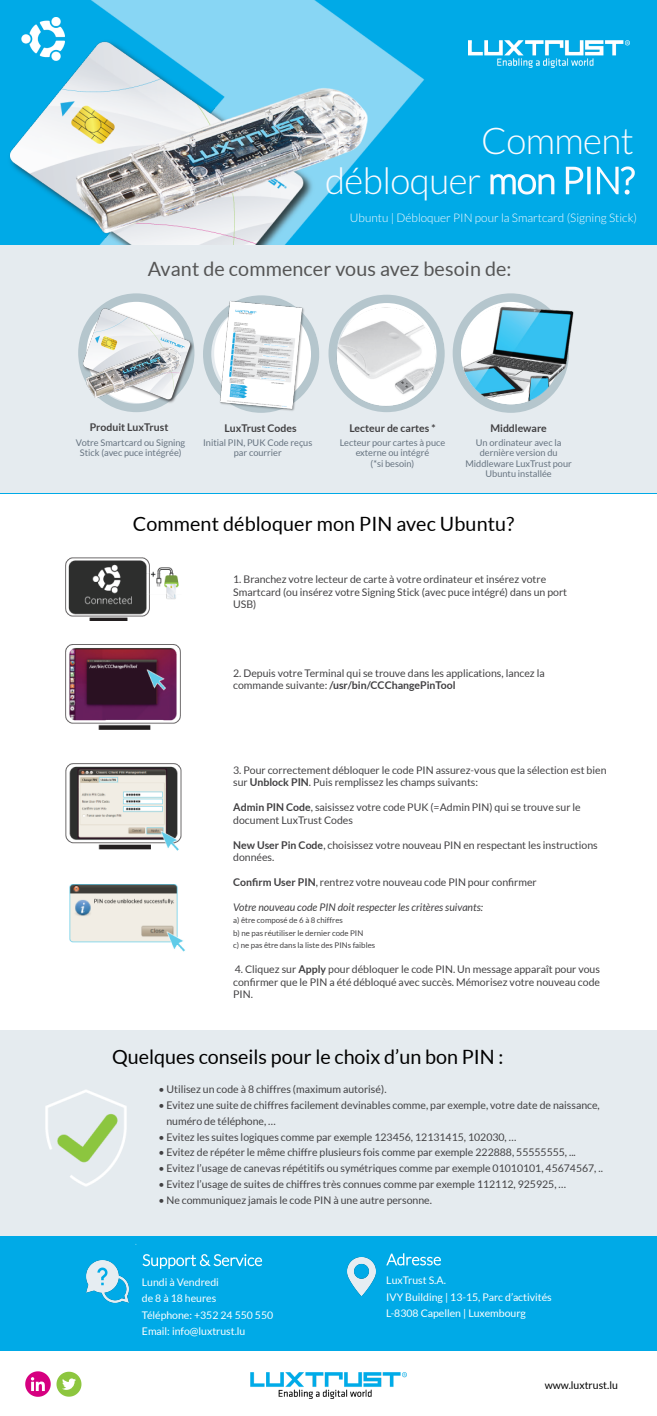
<style>
.page{position:relative;width:657px;height:1416px;background:#fff}
.page>*{position:absolute;margin:0;border:0;box-sizing:border-box;transform-origin:0 0}
.t1{font:300 36.75px/40.1px "Lato";letter-spacing:-.015em;color:#fafbff;text-align:right}
.t2{font:19.69px "Lato";color:#000}
.t3{font:19.69px "Lato";letter-spacing:.005em;color:#555}
.t4{font:300 11.81px "Lato";color:#fafbff}
.t5{font:10.5px/12.4px "Lato";color:#414042}
.t6{font:10.5px/16.4px "Lato";color:#fff}
.t7{font:italic 10.5px "Lato";color:#414042}
.t8{font:10.5px "Lato";color:#000}
.t9{font:700 10.41px "Lato";color:#414042}
.t10{font:9.19px/10.5px "Lato";color:#65727f;text-align:center}
.t11{font:7.88px/12.4px "Lato";color:#414042}
.s1{color:rgb(0 0 0/0)}
.s2{font-weight:700}
</style>
<div class="page">
<div style="left:0;top:0;width:656px;height:245px;background:#00aae7"></div>
<img style="left:468px;top:41px;width:161px;height:27px">
<img style="left:9px;top:0;width:416px;height:245px">
<img style="left:21px;top:17px;width:43px;height:43px">
<svg style="left:490px;top:166px;width:144px;height:29px"></svg>
<div style="left:0;top:245px;width:656px;height:248px;background:#e5ebef"></div>
<svg style="left:452px;top:293px;width:92px;height:120px"></svg>
<svg style="left:106px;top:293px;width:60px;height:119px"></svg>
<svg style="left:207px;top:295px;width:112px;height:99px"></svg>
<img style="left:461px;top:304px;width:113px;height:101px">
<img style="left:78px;top:302px;width:129px;height:104px">
<img style="left:219px;top:299px;width:86px;height:114px">
<svg style="left:328px;top:295px;width:116px;height:117px"></svg>
<img style="left:332px;top:304px;width:107px;height:107px">
<img style="left:86px;top:347px;width:94px;height:51px">
<svg style="left:0;top:493px;width:656px;height:1px"></svg>
<img style="left:66px;top:558px;width:113px;height:62px">
<img style="left:65px;top:644px;width:115px;height:86px">
<img style="left:65px;top:764px;width:116px;height:87px">
<img style="left:70px;top:885px;width:115px;height:67px">
<div style="left:0;top:1030px;width:656px;height:206px;background:#e5ebef"></div>
<img style="left:46px;top:1090px;width:80px;height:96px">
<div style="left:0;top:1236px;width:656px;height:115px;background:#00aae7"></div>
<svg style="left:142px;top:1254px;width:120px;height:15px"></svg>
<img style="left:86px;top:1260px;width:42px;height:42px">
<img style="left:347px;top:1257px;width:28px;height:38px">
<svg style="left:386px;top:1253px;width:54px;height:12px"></svg>
<svg style="left:25px;top:1371px;width:56px;height:26px"></svg>
<img style="left:251px;top:1372px;width:155px;height:26px">
<h1 class="t1" style="left:325px;top:120px;width:310px">Comment débloquer <span class="s1">mon PIN?</span></h1>
<p class="t4" style="left:350px;top:210px;width:288px">Ubuntu | Débloquer PIN pour la Smartcard (Signing Stick)</p>
<h2 class="t3" style="left:148px;top:258px;width:365px">Avant de commencer vous avez besoin de:</h2>
<p class="t9" style="left:90px;top:421px;width:80px">Produit LuxTrust</p>
<p class="t9" style="left:490px;top:422px;width:58px">Middleware</p>
<p class="t10" style="left:203px;top:437px;width:111px">Initial PIN, PUK Code reçus par courrier</p>
<p class="t10" style="left:465px;top:437px;width:108px">Un ordinateur avec la dernière version du<br>Middleware LuxTrust pour<br>Ubuntu installée</p>
<p class="t9" style="left:349px;top:422px;width:88px">Lecteur de cartes *</p>
<p class="t10" style="left:339px;top:437px;width:107px">Lecteur pour cartes à puce externe ou intégré<br>(*si besoin)</p>
<p class="t9" style="left:224px;top:422px;width:74px">LuxTrust Codes</p>
<p class="t10" style="left:76px;top:437px;width:111px">Votre Smartcard ou Signing<br>Stick (avec puce intégrée)</p>
<h2 class="t2" style="left:133px;top:513px;width:382px">Comment débloquer mon PIN avec Ubuntu?</h2>
<p class="t5" style="left:233px;top:573px;width:335px">1. Branchez votre lecteur de carte à votre ordinateur et insérez votre<br>Smartcard (ou insérez votre Signing Stick (avec puce intégré) dans un port<br>USB)</p>
<p class="t5" style="left:233px;top:667px;width:313px">2. Depuis votre Terminal qui se trouve dans les applications, lancez la commande suivante: <span class="s2">/usr/bin/CCChangePinTool</span></p>
<p class="t5" style="left:233px;top:764px;width:374px">3. Pour correctement débloquer le code PIN assurez-vous que la sélection est bien sur <span class="s2">Unblock PIN</span>. Puis remplissez les champs suivants:</p>
<p class="t5" style="left:233px;top:801px;width:349px"><span class="s2">Admin PIN Code</span>, saisissez votre code PUK (=Admin PIN) qui se trouve sur le document LuxTrust Codes</p>
<p class="t5" style="left:233px;top:839px;width:366px"><span class="s2">New User Pin Code</span>, choisissez votre nouveau PIN en respectant les instructions données.</p>
<p class="t5" style="left:233px;top:876px;width:305px"><span class="s2">Confirm User PIN</span>, rentrez votre nouveau code PIN pour confirmer</p>
<p class="t7" style="left:233px;top:901px;width:251px">Votre nouveau code PIN doit respecter les critères suivants:</p>
<p class="t11" style="left:233px;top:914px;width:143px">a) être composé de 6 à 8 chiffres<br>b) ne pas réutiliser le dernier code PIN<br>c) ne pas être dans la liste des PINs faibles</p>
<p class="t5" style="left:233px;top:963px;width:368px;text-align:justify">4. Cliquez sur <span class="s2">Apply</span> pour débloquer le code PIN. Un message apparaît pour vous confirmer que le PIN a été débloqué avec succès. Mémorisez votre nouveau code PIN.</p>
<h2 class="t2" style="left:112px;top:1046px;width:392px">Quelques conseils pour le choix d’un bon PIN :</h2>
<p class="t5" style="left:158px;top:1083px;width:229px">• Utilisez un code à 8 chiffres (maximum autorisé).</p>
<p class="t5" style="left:166px;top:1097px;width:434px;line-height:15.8px;text-indent:-8px">• Evitez une suite de chiffres facilement devinables comme, par exemple, votre date de naissance, numéro de téléphone, …</p>
<p class="t5" style="left:158px;top:1131px;width:359px">• Evitez les suites logiques comme par exemple 123456, 12131415, 102030, …</p>
<p class="t5" style="left:158px;top:1146px;width:419px">• Evitez de répéter le même chiffre plusieurs fois comme par exemple 222888, 55555555, ...</p>
<p class="t5" style="left:158px;top:1162px;width:446px">• Evitez l’usage de canevas répétitifs ou symétriques comme par exemple 01010101, 45674567, ..</p>
<p class="t5" style="left:158px;top:1178px;width:409px">• Evitez l’usage de suites de chiffres très connues comme par exemple 112112, 925925, …</p>
<p class="t5" style="left:158px;top:1194px;width:275px">• Ne communiquez jamais le code PIN à une autre personne.</p>
<p class="t6" style="left:142px;top:1274px;width:133px">Lundi à Vendredi<br>de 8 à 18 heures<br>Téléphone: +352 24 550 550<br>Email: info@luxtrust.lu</p>
<p class="t6" style="left:386px;top:1272px;width:167px">LuxTrust S.A.<br>IVY Building | 13-15, Parc d’activités<br>L-8308 Capellen | Luxembourg</p>
<p class="t8" style="left:544px;top:1380px;width:74px">www.luxtrust.lu</p>
</div>
